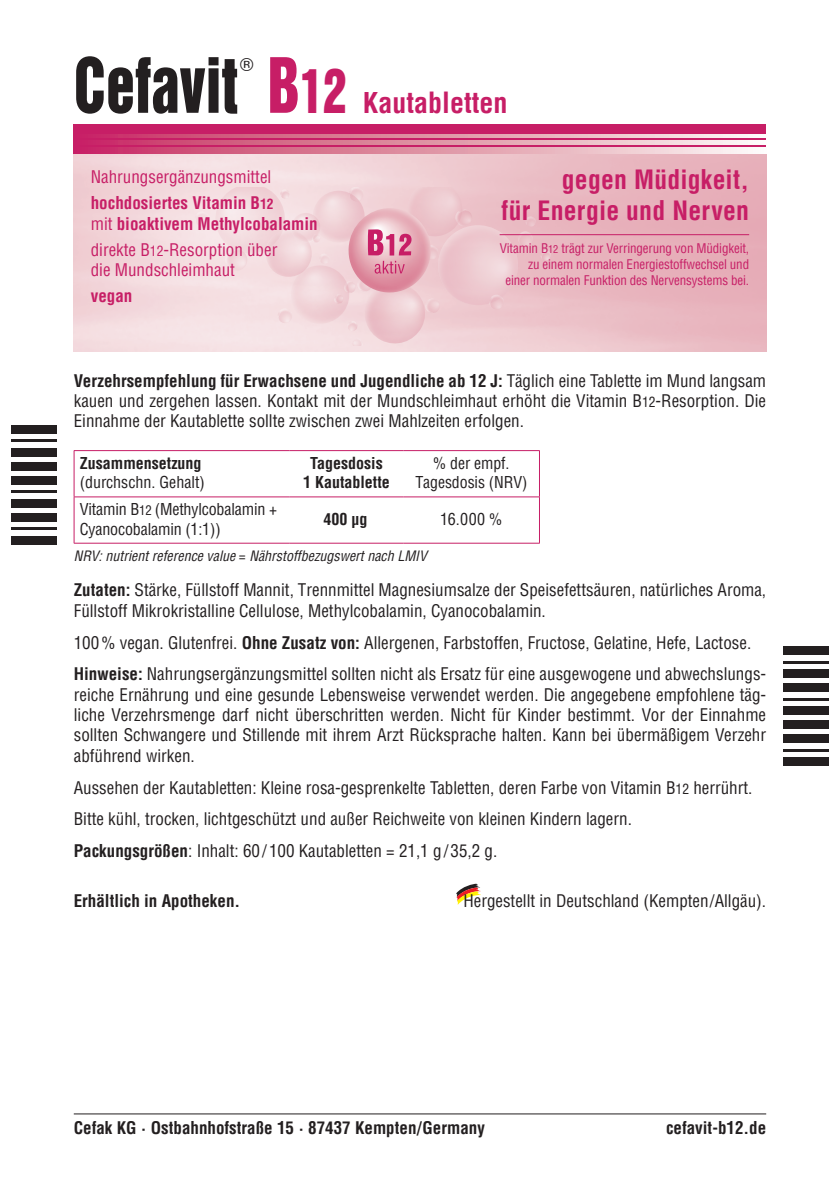
<style>
.page{position:relative;width:840px;height:1191px;background:#fff}
.page>*{position:absolute;margin:0;border:0;box-sizing:border-box;transform-origin:0 0}
.t1{font:69.6px "Helvetica Inserat LT Pro";color:#231f20;scale:.83 1}
.t2{font:700 condensed 28px "Helvetica LT Pro";color:#c71e66}
.t3{font:700 condensed 26px "Helvetica LT Pro";letter-spacing:.01em;color:#c71e66}
.t4{font:18px "Helvetica";color:#231f20}
.HelvLTCond_8_5{font:condensed 17px/20.4px "Helvetica LT Pro";color:#231f20;text-align:justify}
.HelvLTCond_8_5-2{font:700 condensed 17px "Helvetica LT Pro";color:#231f20}
.HelvLTCond_8_5-3{font:condensed 17px/20.4px "Helvetica LT Pro";color:#c71e66}
.t5{font:700 condensed 17px/20.4px "Helvetica LT Pro";color:#c71e66}
.t6{font:condensed 16px/19.2px "Helvetica LT Pro";letter-spacing:-.01em;color:#231f20}
.t7{font:700 condensed 16px "Helvetica LT Pro";color:#231f20}
.HelvLTCond_7{font:italic condensed 14px "Helvetica LT Pro";color:#231f20}
.HelvLTCond_7-2{font:condensed 13px/15.6px "Helvetica LT Pro";letter-spacing:-.01em;color:#c71e66;text-align:right}
.s1{font-family:"Helvetica Inserat LT Pro";font-weight:400;font-stretch:normal;font-size:69.6px}
.s2{font-family:"Helvetica Inserat LT Pro";font-weight:400;font-stretch:normal;font-size:55.6px}
.s3{font-size:13.6px}
.s4{font-weight:400}
.s5{font-size:10.4px}
.s6{font-weight:700}
.s7{font-size:12.8px}
</style>
<div class="page">
<div style="left:11px;top:425px;width:46px;height:9px;background:#231f20"></div>
<hr style="left:11px;top:439px;width:46px;height:3px;background:#231f20">
<div style="left:11px;top:448px;width:46px;height:8px;background:#231f20"></div>
<div style="left:11px;top:462px;width:46px;height:9px;background:#231f20"></div>
<div style="left:11px;top:476px;width:46px;height:9px;background:#231f20"></div>
<hr style="left:11px;top:490px;width:46px;height:3px;background:#231f20">
<div style="left:11px;top:499px;width:46px;height:8px;background:#231f20"></div>
<div style="left:11px;top:513px;width:46px;height:9px;background:#231f20"></div>
<hr style="left:11px;top:527px;width:46px;height:3px;background:#231f20">
<div style="left:11px;top:536px;width:46px;height:8px;background:#231f20"></div>
<div style="left:782px;top:757px;width:46px;height:8px;background:#231f20"></div>
<hr style="left:782px;top:748px;width:46px;height:3px;background:#231f20">
<div style="left:782px;top:734px;width:46px;height:9px;background:#231f20"></div>
<div style="left:782px;top:720px;width:46px;height:9px;background:#231f20"></div>
<div style="left:782px;top:706px;width:46px;height:8px;background:#231f20"></div>
<hr style="left:782px;top:697px;width:46px;height:3px;background:#231f20">
<div style="left:782px;top:683px;width:46px;height:9px;background:#231f20"></div>
<div style="left:782px;top:669px;width:46px;height:8px;background:#231f20"></div>
<hr style="left:782px;top:660px;width:46px;height:3px;background:#231f20">
<div style="left:782px;top:646px;width:46px;height:9px;background:#231f20"></div>
<img style="left:74px;top:153px;width:691px;height:198px">
<div style="left:74px;top:125px;width:691px;height:28px;background:#c71e66"></div>
<svg style="left:101px;top:147px;width:664px;height:6px;background:#e095a9"></svg>
<svg style="left:101px;top:140px;width:664px;height:5px;background:#e095a9"></svg>
<svg style="left:101px;top:135px;width:664px;height:2px"></svg>
<img style="left:289px;top:213px;width:23px;height:17px">
<img style="left:432px;top:240px;width:91px;height:71px">
<img style="left:287px;top:265px;width:66px;height:63px">
<img style="left:214px;top:187px;width:72px;height:68px">
<img style="left:360px;top:294px;width:69px;height:52px">
<img style="left:403px;top:187px;width:63px;height:53px">
<svg style="left:425px;top:302px;width:3px;height:10px"></svg>
<svg style="left:456px;top:209px;width:7px;height:5px"></svg>
<img style="left:262px;top:230px;width:53px;height:50px">
<svg style="left:350px;top:187px;width:6px;height:3px"></svg>
<svg style="left:196px;top:211px;width:6px;height:3px"></svg>
<svg style="left:279px;top:308px;width:5px;height:3px"></svg>
<svg style="left:438px;top:225px;width:87px;height:80px;background:#ecc7cd"></svg>
<svg style="left:352px;top:339px;width:3px;height:7px"></svg>
<svg style="left:346px;top:321px;width:9px;height:10px"></svg>
<svg style="left:319px;top:253px;width:5px;height:4px"></svg>
<svg style="left:343px;top:284px;width:4px;height:9px"></svg>
<svg style="left:334px;top:297px;width:2px;height:6px"></svg>
<img style="left:312px;top:191px;width:53px;height:52px">
<img style="left:347px;top:208px;width:85px;height:86px">
<svg style="left:367px;top:229px;width:44px;height:26px"></svg>
<svg style="left:374px;top:261px;width:30px;height:13px"></svg>
<hr style="left:499px;top:234px;width:249px;height:1px;background:#c71e66">
<svg style="left:75px;top:451px;width:464px;height:92px"></svg>
<hr style="left:74px;top:450px;width:215px;height:1px;background:#c71e66">
<hr style="left:74px;top:451px;width:1px;height:45px;background:#c71e66">
<hr style="left:289px;top:450px;width:114px;height:1px;background:#c71e66">
<hr style="left:403px;top:450px;width:136px;height:1px;background:#c71e66">
<hr style="left:539px;top:451px;width:1px;height:45px;background:#c71e66">
<hr style="left:74px;top:496px;width:215px;height:1px;background:#c71e66">
<hr style="left:74px;top:497px;width:1px;height:46px;background:#c71e66">
<hr style="left:289px;top:496px;width:114px;height:1px;background:#c71e66">
<hr style="left:403px;top:496px;width:136px;height:1px;background:#c71e66">
<hr style="left:539px;top:497px;width:1px;height:46px;background:#c71e66">
<hr style="left:74px;top:543px;width:215px;height:1px;background:#c71e66">
<hr style="left:289px;top:543px;width:114px;height:1px;background:#c71e66">
<hr style="left:403px;top:543px;width:136px;height:1px;background:#c71e66">
<svg style="left:456px;top:883px;width:25px;height:22px"></svg>
<hr style="left:74px;top:1113px;width:691px;height:1px;background:#231f20">
<p class="t1" style="left:74px;top:44px;width:199px">Cefavit</p>
<p class="t4" style="left:240px;top:51px;width:15px">®</p>
<p class="t2" style="left:268px;top:84px;width:241px"><span class="s1">B</span><span class="s2">12</span> Kautabletten</p>
<p class="HelvLTCond_8_5-3" style="left:91px;top:167px;width:182px">Nahrungsergänzungsmittel</p>
<p class="t5" style="left:91px;top:192px;width:228px">hochdosiertes Vitamin B<span class="s3">12<br></span><span class="s4">mit</span> bioaktivem Methylcobalamin</p>
<p class="HelvLTCond_8_5-3" style="left:91px;top:239px;width:188px">direkte B<span class="s3">12</span>-Resorption über die Mundschleimhaut</p>
<p class="t5" style="left:91px;top:285px;width:43px">vegan</p>
<p class="t3" style="left:561px;top:162px;width:189px">gegen Müdigkeit,</p>
<p class="t3" style="left:501px;top:193px;width:249px">für Energie und Nerven</p>
<p class="HelvLTCond_7-2" style="left:499px;top:241px;width:251px">Vitamin B<span class="s5">12</span> trägt zur Verringerung von Müdigkeit, zu einem normalen Energiestoffwechsel und<br>einer normalen Funktion des Nervensystems bei.</p>
<p class="HelvLTCond_8_5" style="left:74px;top:370px;width:693px"><span class="s6">Verzehrsempfehlung für Erwachsene und Jugendliche ab 12 J:</span> Täglich eine Tablette im Mund langsam kauen und zergehen lassen. Kontakt mit der Mundschleimhaut erhöht die Vitamin B<span class="s3">12</span>-Resorption. Die Einnahme der Kautablette sollte zwischen zwei Mahlzeiten erfolgen.</p>
<p class="t7" style="left:80px;top:453px;width:123px">Zusammensetzung</p>
<p class="t6" style="left:80px;top:473px;width:126px">(durchschn. Gehalt)</p>
<p class="t7" style="left:310px;top:453px;width:74px">Tagesdosis</p>
<p class="t7" style="left:303px;top:472px;width:88px">1 Kautablette</p>
<p class="t6" style="left:433px;top:453px;width:78px">% der empf.</p>
<p class="t6" style="left:415px;top:473px;width:113px">Tagesdosis (NRV)</p>
<p class="t6" style="left:80px;top:500px;width:199px">Vitamin B<span class="s7">12</span> (Methylcobalamin +<br>Cyanocobalamin (1:1))</p>
<p class="t7" style="left:323px;top:508px;width:45px">400 µg</p>
<p class="t6" style="left:440px;top:509px;width:64px">16.000 %</p>
<p class="HelvLTCond_7" style="left:74px;top:547px;width:354px">NRV: nutrient reference value = Nährstoffbezugswert nach LMIV</p>
<p class="HelvLTCond_8_5" style="left:74px;top:580px;width:693px"><span class="s6">Zutaten:</span> Stärke, Füllstoff Mannit, Trennmittel Magnesiumsalze der Speisefettsäuren, natürliches Aroma,<br>Füllstoff Mikrokristalline Cellulose, Methylcobalamin, Cyanocobalamin.</p>
<p class="HelvLTCond_8_5" style="left:74px;top:632px;width:678px">100% vegan. Glutenfrei. <span class="s6">Ohne Zusatz von:</span> Allergenen, Farbstoffen, Fructose, Gelatine, Hefe, Lactose.</p>
<p class="HelvLTCond_8_5" style="left:74px;top:664px;width:693px"><span class="s6">Hinweise:</span> Nahrungsergänzungsmittel sollten nicht als Ersatz für eine ausgewogene und abwechslungs&shy;reiche Ernährung und eine gesunde Lebensweise verwendet werden. Die angegebene empfohlene täg&shy;liche Verzehrsmenge darf nicht überschritten werden. Nicht für Kinder bestimmt. Vor der Einnahme sollten Schwangere und Stillende mit ihrem Arzt Rücksprache halten. Kann bei übermäßigem Verzehr abführend wirken.</p>
<p class="HelvLTCond_8_5" style="left:74px;top:777px;width:679px">Aussehen der Kautabletten: Kleine rosa-gesprenkelte Tabletten, deren Farbe von Vitamin B<span class="s3">12</span> herrührt.</p>
<p class="HelvLTCond_8_5" style="left:74px;top:809px;width:559px">Bitte kühl, trocken, lichtgeschützt und außer Reichweite von kleinen Kindern lagern.</p>
<p class="HelvLTCond_8_5" style="left:74px;top:840px;width:425px"><span class="s6">Packungsgrößen</span>: Inhalt: 60/ 100 Kautabletten = 21,1 g/35,2 g.</p>
<p class="HelvLTCond_8_5-2" style="left:74px;top:890px;width:168px">Erhältlich in Apotheken.</p>
<p class="HelvLTCond_8_5" style="left:463px;top:891px;width:304px">Hergestellt in Deutschland (Kempten/Allgäu).</p>
<p class="HelvLTCond_8_5-2" style="left:74px;top:1116px;width:412px">Cefak KG · Ostbahnhofstraße 15 · 87437 Kempten/Germany</p>
<p class="HelvLTCond_8_5-2" style="left:665px;top:1116px;width:102px">cefavit-b12.de</p>
</div>
